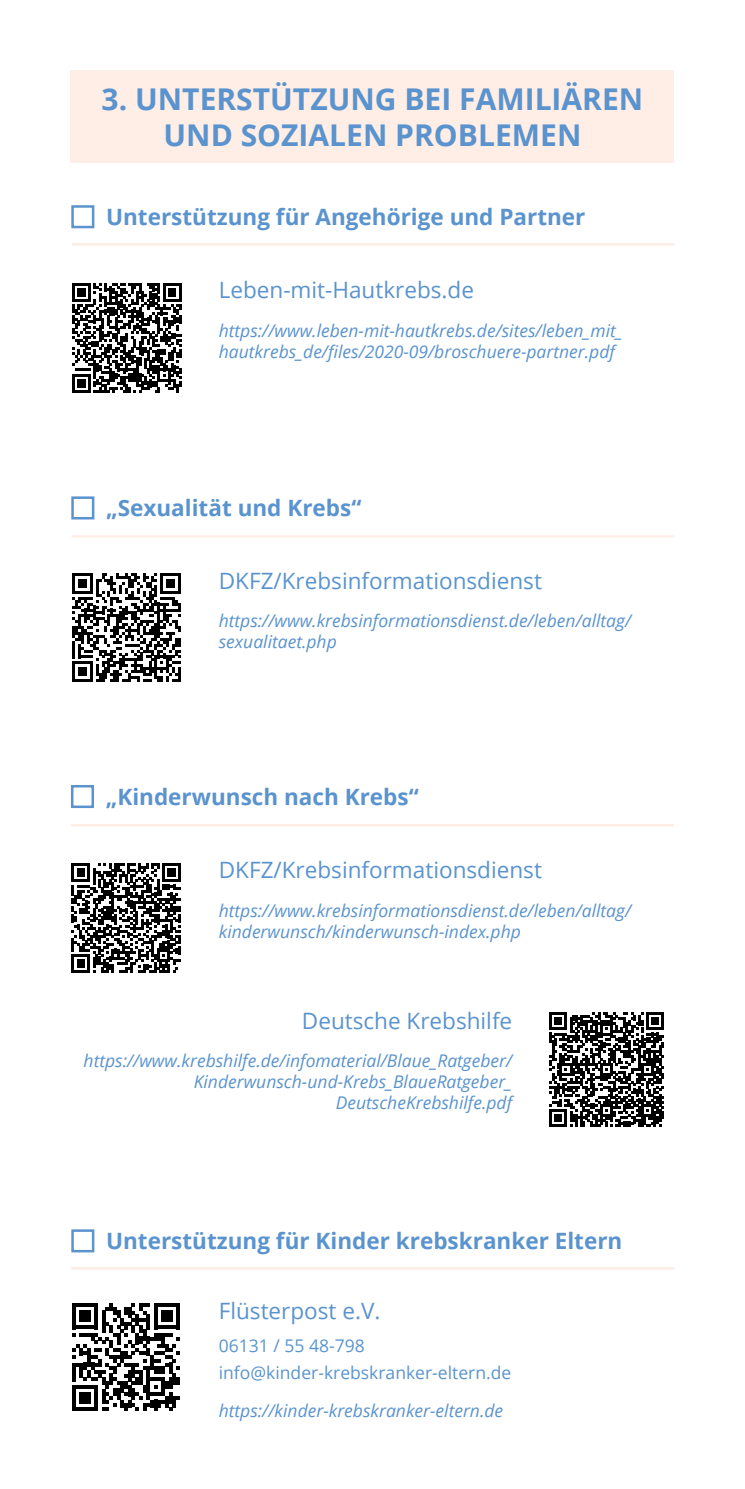
<style>
.page{position:relative;width:745px;height:1489px;background:#fff}
.page>*{position:absolute;margin:0;border:0;box-sizing:border-box;transform-origin:0 0}
.t1{font:700 30px/36px "Open Sans";color:#5a93ce;text-align:center}
.t2{font:700 22.5px "Open Sans";color:#5a93ce}
.t3{font:22.5px "Open Sans";color:#5a93ce}
.t4{font:italic 17.5px/21px "Open Sans";color:#5a93ce}
.t5{font:17.5px "Open Sans";color:#5a93ce}
</style>
<div class="page">
<div style="left:71px;top:71px;width:602px;height:92px;background:#feeee6"></div>
<div style="left:71px;top:205px;width:23px;height:23px;border:2px solid #5a93ce"></div>
<div style="left:71px;top:785px;width:23px;height:23px;border:2px solid #5a93ce"></div>
<div style="left:71px;top:1229px;width:23px;height:23px;border:2px solid #5a93ce"></div>
<hr style="left:72px;top:243px;width:601px;height:2px;background:#feeee6">
<hr style="left:71px;top:824px;width:602px;height:2px;background:#feeee6">
<hr style="left:71px;top:1266px;width:602px;height:3px;background:#feeee6">
<div style="left:71px;top:496px;width:23px;height:23px;border:2px solid #5a93ce"></div>
<hr style="left:71px;top:535px;width:602px;height:2px;background:#feeee6">
<svg style="left:72px;top:283px;width:109px;height:109px"></svg>
<svg style="left:72px;top:573px;width:109px;height:109px"></svg>
<hr style="left:178px;top:667px;width:3px;height:15px;background:#000">
<svg style="left:71px;top:863px;width:110px;height:109px"></svg>
<svg style="left:549px;top:1012px;width:114px;height:114px"></svg>
<svg style="left:72px;top:1303px;width:108px;height:107px"></svg>
<p class="t1" style="left:102px;top:81px;width:543px">3. UNTERSTÜTZUNG BEI FAMILIÄREN<br>UND SOZIALEN PROBLEMEN</p>
<p class="t2" style="left:106px;top:201px;width:480px">Unterstützung für Angehörige und Partner</p>
<p class="t3" style="left:219px;top:275px;width:256px">Leben-mit-Hautkrebs.de</p>
<p class="t4" style="left:219px;top:319px;width:405px">https://www.leben-mit-hautkrebs.de/sites/leben_mit_ hautkrebs_de/files/2020-09/broschuere-partner.pdf</p>
<p class="t2" style="left:106px;top:492px;width:256px">„Sexualität und Krebs“</p>
<p class="t3" style="left:219px;top:565px;width:324px">DKFZ/Krebsinformationsdienst</p>
<p class="t4" style="left:219px;top:610px;width:413px">https://www.krebsinformationsdienst.de/leben/alltag/ sexualitaet.php</p>
<p class="t2" style="left:106px;top:781px;width:314px">„Kinderwunsch nach Krebs“</p>
<p class="t3" style="left:219px;top:854px;width:324px">DKFZ/Krebsinformationsdienst</p>
<p class="t4" style="left:219px;top:899px;width:413px">https://www.krebsinformationsdienst.de/leben/alltag/ kinderwunsch/kinderwunsch-index.php</p>
<p class="t3" style="left:302px;top:1005px;width:212px">Deutsche Krebshilfe</p>
<p class="t4" style="left:84px;top:1049px;width:430px;text-align:right">https://www.krebshilfe.de/infomaterial/Blaue_Ratgeber/<br>Kinderwunsch-und-Krebs_BlaueRatgeber_<br>DeutscheKrebshilfe.pdf</p>
<p class="t2" style="left:106px;top:1225px;width:517px">Unterstützung für Kinder krebskranker Eltern</p>
<p class="t3" style="left:219px;top:1295px;width:163px">Flüsterpost e.V.</p>
<p class="t5" style="left:219px;top:1332px;width:147px">06131 / 55 48-798</p>
<p class="t5" style="left:219px;top:1359px;width:294px">info@kinder-krebskranker-eltern.de</p>
<p class="t4" style="left:219px;top:1399px;width:286px">https://kinder-krebskranker-eltern.de</p>
</div>
